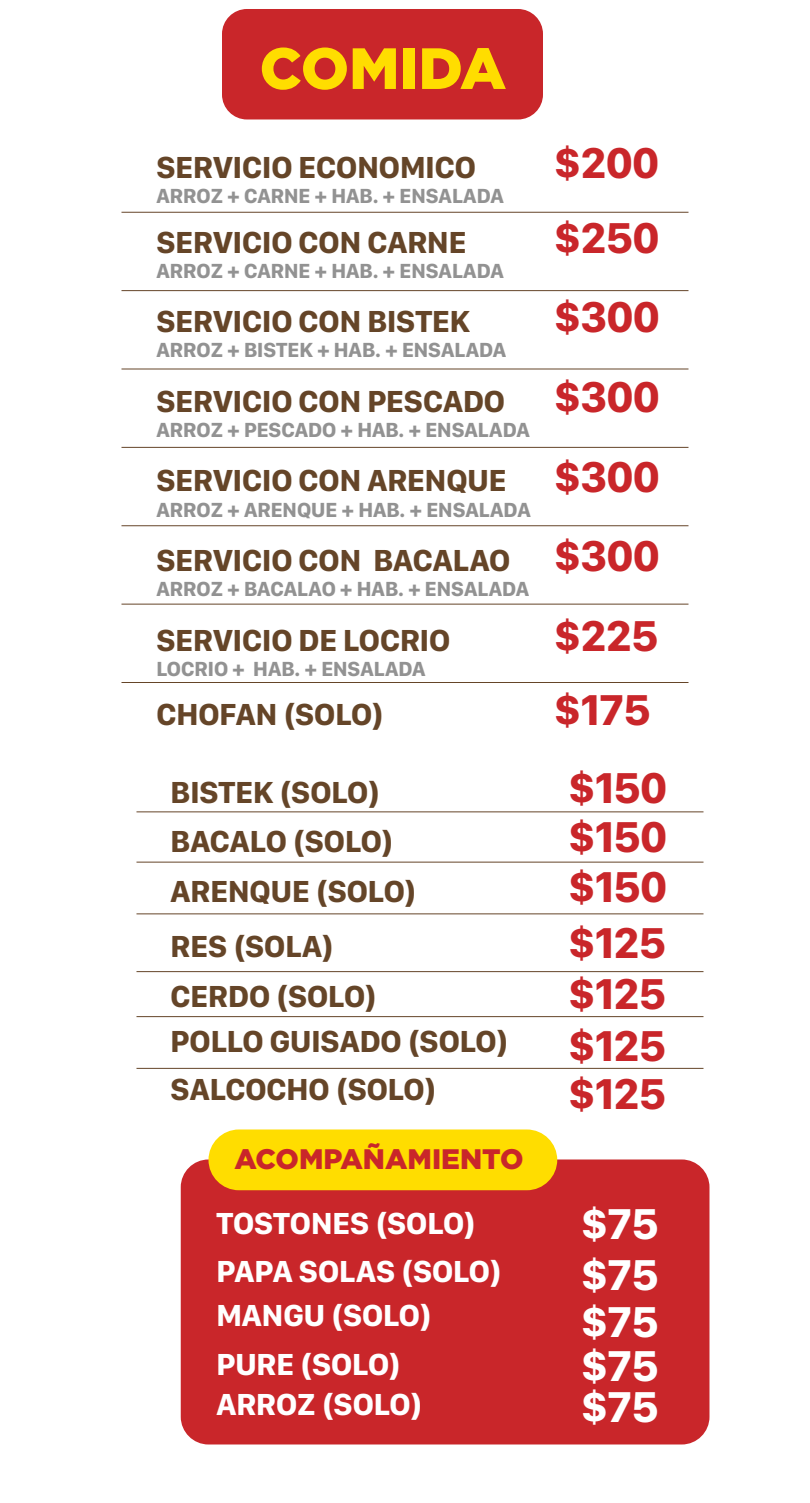
<style>
.page{position:relative;width:810px;height:1503px;background:#fff}
.page>*{position:absolute;margin:0;border:0;box-sizing:border-box;transform-origin:0 0}
.t1{font:900 58.05px "Gotham";color:#fd0}
.t2{font:700 44.78px "SF Compact Display";color:#c9262a}
.t3{font:700 44.78px/51px "SF Compact Display";letter-spacing:-.005em;color:#fff}
.t4{font:700 31.58px "SF Compact Display";color:#654528}
.t5{font:700 31.58px "SF Compact Display";color:#fff}
.t6{font:900 28.2px "Gotham";color:#c9262a}
.t7{font:700 21.15px "SF Compact Display";color:#929292}
</style>
<div class="page">
<div style="left:222px;top:9px;width:321px;height:110px;background:#c9262a;border-radius:25px"></div>
<div style="left:181px;top:1160px;width:529px;height:284px;background:#c9262a;border-radius:28px"></div>
<div style="left:209px;top:1130px;width:348px;height:60px;background:#fd0;border-radius:30px"></div>
<hr style="left:136px;top:812px;width:568px;height:1px;background:#654528">
<hr style="left:136px;top:862px;width:568px;height:1px;background:#654528">
<hr style="left:136px;top:914px;width:568px;height:1px;background:#654528">
<hr style="left:136px;top:971px;width:568px;height:1px;background:#654528">
<hr style="left:136px;top:1016px;width:568px;height:1px;background:#654528">
<hr style="left:136px;top:1068px;width:568px;height:1px;background:#654528">
<hr style="left:122px;top:212px;width:566px;height:1px;background:#654528">
<hr style="left:122px;top:290px;width:566px;height:1px;background:#654528">
<hr style="left:122px;top:369px;width:566px;height:1px;background:#654528">
<hr style="left:122px;top:447px;width:566px;height:1px;background:#654528">
<hr style="left:122px;top:525px;width:566px;height:1px;background:#654528">
<hr style="left:122px;top:604px;width:566px;height:1px;background:#654528">
<hr style="left:122px;top:682px;width:566px;height:1px;background:#654528">
<h1 class="t1" style="left:260px;top:35px;width:248px">COMIDA</h1>
<p class="t4" style="left:156px;top:149px;width:321px">SERVICIO ECONOMICO</p>
<p class="t7" style="left:156px;top:183px;width:349px">ARROZ + CARNE + HAB. + ENSALADA</p>
<p class="t4" style="left:156px;top:223px;width:311px">SERVICIO CON CARNE</p>
<p class="t7" style="left:156px;top:258px;width:349px">ARROZ + CARNE + HAB. + ENSALADA</p>
<p class="t4" style="left:156px;top:303px;width:315px">SERVICIO CON BISTEK</p>
<p class="t7" style="left:156px;top:338px;width:351px">ARROZ + BISTEK + HAB. + ENSALADA</p>
<p class="t4" style="left:156px;top:382px;width:350px">SERVICIO CON PESCADO</p>
<p class="t7" style="left:156px;top:417px;width:375px">ARROZ + PESCADO + HAB. + ENSALADA</p>
<p class="t4" style="left:156px;top:462px;width:352px">SERVICIO CON ARENQUE</p>
<p class="t7" style="left:156px;top:497px;width:376px">ARROZ + ARENQUE + HAB. + ENSALADA</p>
<p class="t4" style="left:156px;top:542px;width:356px">SERVICIO CON BACALAO</p>
<p class="t7" style="left:156px;top:576px;width:374px">ARROZ + BACALAO + HAB. + ENSALADA</p>
<p class="t4" style="left:156px;top:621px;width:295px">SERVICIO DE LOCRIO</p>
<p class="t7" style="left:156px;top:656px;width:271px">LOCRIO + HAB. + ENSALADA</p>
<h2 class="t2" style="left:554px;top:137px;width:107px">$200</h2>
<h2 class="t2" style="left:554px;top:211px;width:107px">$250</h2>
<h2 class="t2" style="left:554px;top:291px;width:107px">$300</h2>
<h2 class="t2" style="left:554px;top:370px;width:107px">$300</h2>
<h2 class="t2" style="left:554px;top:450px;width:107px">$300</h2>
<h2 class="t2" style="left:554px;top:530px;width:107px">$300</h2>
<h2 class="t2" style="left:554px;top:609px;width:106px">$225</h2>
<p class="t4" style="left:156px;top:695px;width:229px">CHOFAN (SOLO)</p>
<h2 class="t2" style="left:554px;top:683px;width:98px">$175</h2>
<p class="t4" style="left:171px;top:773px;width:211px">BISTEK (SOLO)</p>
<h2 class="t2" style="left:568px;top:761px;width:101px">$150</h2>
<p class="t4" style="left:171px;top:823px;width:225px">BACALO (SOLO)</p>
<h2 class="t2" style="left:568px;top:811px;width:101px">$150</h2>
<p class="t4" style="left:171px;top:872px;width:247px">ARENQUE (SOLO)</p>
<h2 class="t2" style="left:568px;top:860px;width:101px">$150</h2>
<p class="t4" style="left:171px;top:928px;width:165px">RES (SOLA)</p>
<h2 class="t2" style="left:568px;top:916px;width:99px">$125</h2>
<p class="t4" style="left:171px;top:977px;width:208px">CERDO (SOLO)</p>
<h2 class="t2" style="left:568px;top:967px;width:99px">$125</h2>
<p class="t4" style="left:171px;top:1023px;width:339px">POLLO GUISADO (SOLO)</p>
<h2 class="t2" style="left:568px;top:1019px;width:99px">$125</h2>
<p class="t4" style="left:171px;top:1071px;width:267px">SALCOCHO (SOLO)</p>
<h2 class="t2" style="left:568px;top:1067px;width:99px">$125</h2>
<p class="t6" style="left:234px;top:1143px;width:291px">ACOMPAÑAMIENTO</p>
<p class="t5" style="left:216px;top:1204px;width:261px">TOSTONES (SOLO)</p>
<p class="t5" style="left:216px;top:1252px;width:287px">PAPA SOLAS (SOLO)</p>
<p class="t5" style="left:216px;top:1297px;width:217px">MANGU (SOLO)</p>
<p class="t5" style="left:216px;top:1345px;width:186px">PURE (SOLO)</p>
<h2 class="t3" style="left:581px;top:1198px;width:79px">$75 $75</h2>
<h2 class="t3" style="left:581px;top:1299px;width:79px;line-height:44.2px">$75 $75</h2>
<p class="t5" style="left:216px;top:1386px;width:208px">ARROZ (SOLO)</p>
<h2 class="t3" style="left:581px;top:1381px;width:79px">$75</h2>
</div>
